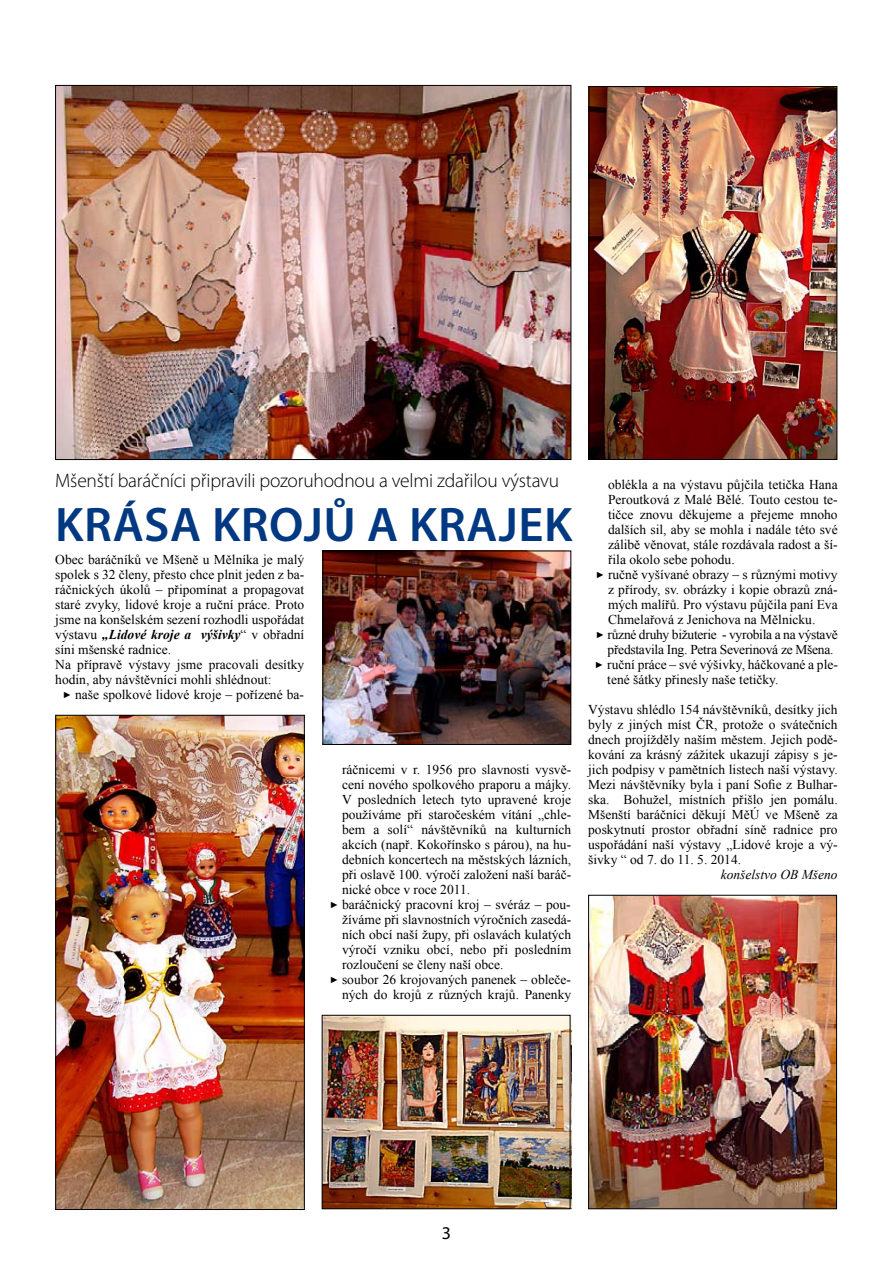
<style>
.page{position:relative;width:893px;height:1263px;background:#fff}
.page>*{position:absolute;margin:0;border:0;box-sizing:border-box;transform-origin:0 0}
.t1{font:600 48.75px "Myriad Pro";letter-spacing:.01em;color:#003882}
.t2{font:300 19.5px "Myriad Pro";letter-spacing:-.01em;color:#000}
.t3{font:18px "Myriad Pro";color:#000}
.t4{font:13.5px/15px "Times New Roman";color:#000;text-align:justify}
.t5{font:13.5px "Times New Roman";letter-spacing:-.02em;color:#000}
.t6{font:italic 700 13.5px "Times New Roman";color:#000}
.t7{font:italic 13.5px "Times New Roman";color:#000}
.s1{font-weight:400;font-style:normal}
.s2{font-size:9px}
</style>
<div class="page">
<img style="left:324px;top:1015px;width:247px;height:194px">
<div style="left:322px;top:1015px;width:248px;height:194px;border:1px solid #000"></div>
<img style="left:325px;top:553px;width:244px;height:190px">
<div style="left:323px;top:551px;width:248px;height:194px;border:1px solid #000"></div>
<img style="left:57px;top:717px;width:246px;height:491px">
<div style="left:55px;top:715px;width:250px;height:495px;border:1px solid #000"></div>
<img style="left:57px;top:87px;width:512px;height:371px">
<img style="left:591px;top:88px;width:244px;height:370px">
<div style="left:589px;top:86px;width:248px;height:374px;border:1px solid #000"></div>
<img style="left:590px;top:897px;width:245px;height:310px">
<div style="left:588px;top:895px;width:249px;height:314px;border:1px solid #000"></div>
<h2 class="t2" style="left:55px;top:468px;width:505px">Mšenští baráčníci připravili pozoruhodnou a velmi zdařilou výstavu</h2>
<h1 class="t1" style="left:55px;top:493px;width:519px">KRÁSA KROJŮ A KRAJEK</h1>
<p class="t4" style="left:55px;top:552px;width:250px">Obec baráčníků ve Mšeně u Mělníka je malý</p>
<p class="t4" style="left:55px;top:567px;width:250px">spolek s 32 členy, přesto chce plnit jeden z ba-</p>
<p class="t4" style="left:55px;top:582px;width:250px">ráčnických úkolů – připomínat a propagovat</p>
<p class="t4" style="left:55px;top:597px;width:250px">staré zvyky, lidové kroje a ruční práce. Proto</p>
<p class="t4" style="left:55px;top:612px;width:250px">jsme na konšelském sezení rozhodli uspořádat</p>
<p class="t6" style="left:55px;top:625px;width:250px"><span class="s1">výstavu</span> „Lidové kroje a výšivky<span class="s1">“ v obřadní</span></p>
<p class="t4" style="left:55px;top:642px;width:117px">síni mšenské radnice.</p>
<p class="t4" style="left:55px;top:657px;width:250px">Na přípravě výstavy jsme pracovali desítky</p>
<p class="t4" style="left:55px;top:672px;width:218px">hodin, aby návštěvníci mohli shlédnout:</p>
<p class="t4" style="left:63px;top:687px;width:243px"><span class="s2">►</span> naše spolkové lidové kroje – pořízené ba-</p>
<p class="t4" style="left:342px;top:762px;width:231px">ráčnicemi v r. 1956 pro slavnosti vysvě-</p>
<p class="t4" style="left:342px;top:777px;width:231px">cení nového spolkového praporu a májky.</p>
<p class="t4" style="left:342px;top:792px;width:231px">V posledních letech tyto upravené kroje</p>
<p class="t4" style="left:342px;top:807px;width:231px">používáme při staročeském vítání „chle-</p>
<p class="t4" style="left:342px;top:822px;width:231px">bem a solí“ návštěvníků na kulturních</p>
<p class="t4" style="left:342px;top:837px;width:231px">akcích (např. Kokořínsko s párou), na hu-</p>
<p class="t4" style="left:342px;top:852px;width:231px">debních koncertech na městských lázních,</p>
<p class="t4" style="left:342px;top:867px;width:231px">při oslavě 100. výročí založení naší baráč-</p>
<p class="t4" style="left:342px;top:882px;width:130px">nické obce v roce 2011.</p>
<p class="t4" style="left:330px;top:897px;width:243px"><span class="s2">►</span> baráčnický pracovní kroj – svéráz – pou-</p>
<p class="t4" style="left:342px;top:912px;width:231px">žíváme při slavnostních výročních zasedá-</p>
<p class="t4" style="left:342px;top:927px;width:231px">ních obcí naší župy, při oslavách kulatých</p>
<p class="t4" style="left:342px;top:942px;width:231px">výročí vzniku obcí, nebo při posledním</p>
<p class="t4" style="left:342px;top:957px;width:163px">rozloučení se členy naší obce.</p>
<p class="t4" style="left:330px;top:972px;width:243px"><span class="s2">►</span> soubor 26 krojovaných panenek – obleče-</p>
<p class="t4" style="left:342px;top:987px;width:231px">ných do krojů z různých krajů. Panenky</p>
<p class="t4" style="left:608px;top:477px;width:231px">oblékla a na výstavu půjčila tetička Hana</p>
<p class="t4" style="left:608px;top:492px;width:231px">Peroutková z Malé Bělé. Touto cestou te-</p>
<p class="t4" style="left:608px;top:507px;width:231px">tičce znovu děkujeme a přejeme mnoho</p>
<p class="t4" style="left:608px;top:522px;width:231px">dalších sil, aby se mohla i nadále této své</p>
<p class="t4" style="left:608px;top:537px;width:231px">zálibě věnovat, stále rozdávala radost a ší-</p>
<p class="t4" style="left:608px;top:552px;width:128px">řila okolo sebe pohodu.</p>
<p class="t4" style="left:596px;top:567px;width:243px"><span class="s2">►</span> ručně vyšívané obrazy – s různými motivy</p>
<p class="t4" style="left:608px;top:582px;width:231px">z přírody, sv. obrázky i kopie obrazů zná-</p>
<p class="t4" style="left:608px;top:597px;width:231px">mých malířů. Pro výstavu půjčila paní Eva</p>
<p class="t4" style="left:608px;top:612px;width:209px">Chmelařová z Jenichova na Mělnicku.</p>
<p class="t5" style="left:596px;top:625px;width:244px"><span class="s2">►</span> různé druhy bižuterie - vyrobila a na výstavě</p>
<p class="t5" style="left:608px;top:640px;width:227px">představila Ing. Petra Severinová ze Mšena.</p>
<p class="t4" style="left:595px;top:657px;width:244px"><span class="s2">►</span> ruční práce – své výšivky, háčkované a ple-</p>
<p class="t4" style="left:607px;top:672px;width:173px">tené šátky přinesly naše tetičky.</p>
<p class="t4" style="left:588px;top:702px;width:251px">Výstavu shlédlo 154 návštěvníků, desítky jich byly z jiných míst ČR, protože o svátečních dnech projížděly naším městem. Jejich podě&shy;kování za krásný zážitek ukazují zápisy s je&shy;jich podpisy v pamětních listech naší výstavy.<br>Mezi návštěvníky byla i paní Sofie z Bulhar&shy;ska. Bohužel, místních přišlo jen pomálu.<br>Mšenští baráčníci děkují MěÚ ve Mšeně za poskytnutí prostor obřadní síně radnice pro uspořádání naší výstavy „Lidové kroje a vý&shy;šivky “ od 7. do 11. 5. 2014.</p>
<p class="t7" style="left:721px;top:865px;width:118px">konšelstvo OB Mšeno</p>
<h3 class="t3" style="left:442px;top:1222px;width:11px">3</h3>
</div>
